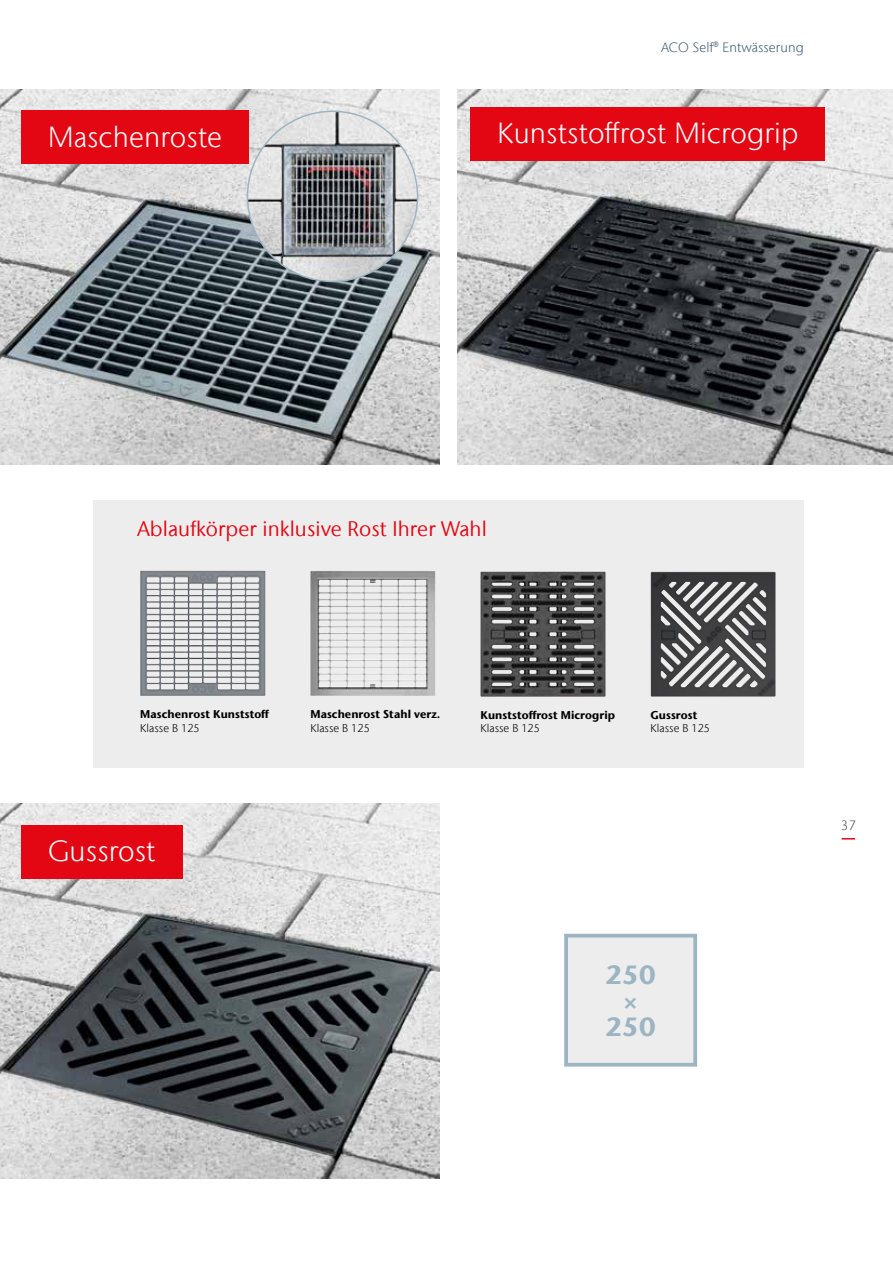
<style>
.page{position:relative;width:893px;height:1263px;background:#fff}
.page>*{position:absolute;margin:0;border:0;box-sizing:border-box;transform-origin:0 0}
.t1{font:300 28.95px "Stone Sans IIITC Com";letter-spacing:.005em;color:#fff}
.t2{font:700 26.25px/26.2px "Stone Sans IIITC Com";letter-spacing:.005em;color:#9db5c3;text-align:center}
.t3{font:21px "Stone Sans IIITC Com";letter-spacing:.005em;color:#e30613}
.t4{font:300 13.5px "Stone Sans IIITC Com";letter-spacing:.005em;color:#415f77}
.t5{font:300 13.5px "Stone Sans IIITC Com";color:#575756}
.t6{font:700 11.25px "Stone Sans IIITC Com";letter-spacing:.005em;color:#000}
.t7{font:300 11.25px "Stone Sans IIITC Com";letter-spacing:.005em;color:#000}
</style>
<div class="page">
<img style="left:0;top:89px;width:440px;height:375px">
<div style="left:94px;top:500px;width:710px;height:268px;background:#ededed"></div>
<img style="left:310px;top:571px;width:125px;height:125px">
<img style="left:140px;top:571px;width:125px;height:125px">
<div style="left:21px;top:111px;width:228px;height:53px;background:#e30613"></div>
<img style="left:458px;top:89px;width:435px;height:375px">
<div style="left:471px;top:107px;width:354px;height:54px;background:#e30613"></div>
<img style="left:0;top:804px;width:440px;height:375px">
<div style="left:21px;top:825px;width:161px;height:53px;background:#e30613"></div>
<img style="left:651px;top:572px;width:125px;height:125px">
<img style="left:480px;top:572px;width:125px;height:125px">
<img style="left:247px;top:111px;width:171px;height:170px;border-radius:85px">
<div style="left:564px;top:934px;width:133px;height:133px;background:#ededed;border:4px solid #9db5c3"></div>
<svg style="left:842px;top:838px;width:13px;height:1px"></svg>
<p class="t4" style="left:661px;top:38px;width:144px">ACO Self® Entwässerung</p>
<h1 class="t1" style="left:48px;top:119px;width:176px">Maschenroste</h1>
<h1 class="t1" style="left:498px;top:115px;width:302px">Kunststoffrost Microgrip</h1>
<h3 class="t3" style="left:137px;top:515px;width:351px">Ablaufkörper inklusive Rost Ihrer Wahl</h3>
<p class="t6" style="left:140px;top:707px;width:131px">Maschenrost Kunststoff</p>
<p class="t7" style="left:140px;top:721px;width:61px">Klasse B 125</p>
<p class="t6" style="left:310px;top:707px;width:132px">Maschenrost Stahl verz.</p>
<p class="t7" style="left:310px;top:721px;width:61px">Klasse B 125</p>
<p class="t6" style="left:480px;top:708px;width:136px">Kunststoffrost Microgrip</p>
<p class="t7" style="left:480px;top:721px;width:61px">Klasse B 125</p>
<p class="t6" style="left:651px;top:708px;width:48px">Gussrost</p>
<p class="t7" style="left:651px;top:721px;width:61px">Klasse B 125</p>
<h1 class="t1" style="left:48px;top:833px;width:109px">Gussrost</h1>
<h2 class="t2" style="left:605px;top:960px;width:52px">250 ×<br>250</h2>
<p class="t5" style="left:841px;top:816px;width:16px">37</p>
</div>
